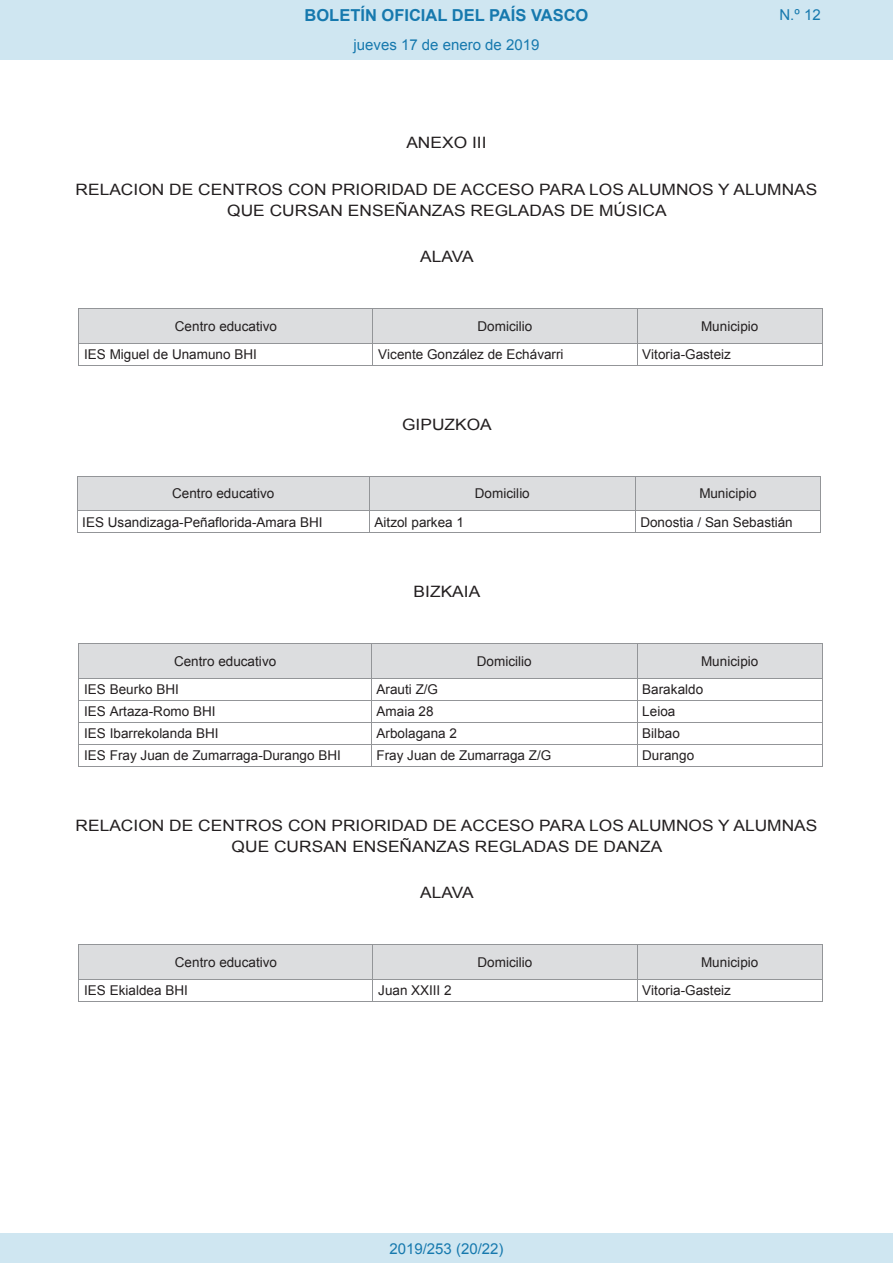
<style>
.page{position:relative;width:893px;height:1263px;background:#fff}
.page>*{position:absolute;margin:0;border:0;box-sizing:border-box;transform-origin:0 0}
.t1{font:700 16.5px "Arial";color:#1679ae}
.BOPVClave{font:15.6px/21px "Arial";color:#231f20;text-align:center;scale:1.11 1}
.Paginacion_Centro{font:15px "Arial";color:#1679ae}
.t2{font:13.5px "Arial";letter-spacing:.005em;color:#231f20}
</style>
<div class="page">
<div style="left:0;top:0;width:893px;height:60px;background:#cfe6f1"></div>
<div style="left:0;top:1233px;width:893px;height:30px;background:#cfe6f1"></div>
<div style="left:79px;top:309px;width:294px;height:34px;background:#dcdddf"></div>
<div style="left:373px;top:309px;width:264px;height:34px;background:#dcdddf"></div>
<div style="left:637px;top:309px;width:185px;height:34px;background:#dcdddf"></div>
<hr style="left:79px;top:308px;width:294px;height:1px;background:#939598">
<hr style="left:373px;top:308px;width:264px;height:1px;background:#939598">
<hr style="left:637px;top:308px;width:185px;height:1px;background:#939598">
<hr style="left:79px;top:309px;width:1px;height:34px;background:#939598">
<hr style="left:373px;top:309px;width:1px;height:34px;background:#939598">
<hr style="left:637px;top:309px;width:1px;height:34px;background:#939598">
<hr style="left:822px;top:309px;width:1px;height:34px;background:#939598">
<hr style="left:79px;top:343px;width:294px;height:1px;background:#939598">
<hr style="left:373px;top:343px;width:264px;height:1px;background:#939598">
<hr style="left:637px;top:343px;width:185px;height:1px;background:#939598">
<hr style="left:79px;top:365px;width:294px;height:1px;background:#939598">
<hr style="left:373px;top:365px;width:264px;height:1px;background:#939598">
<svg style="left:637px;top:344px;width:1px;height:21px"></svg>
<hr style="left:637px;top:365px;width:185px;height:1px;background:#939598">
<svg style="left:822px;top:343px;width:1px;height:23px"></svg>
<div style="left:77px;top:476px;width:292px;height:35px;background:#dcdddf"></div>
<div style="left:370px;top:476px;width:265px;height:35px;background:#dcdddf"></div>
<div style="left:635px;top:476px;width:185px;height:35px;background:#dcdddf"></div>
<hr style="left:77px;top:476px;width:292px;height:1px;background:#939598">
<hr style="left:370px;top:476px;width:265px;height:1px;background:#939598">
<hr style="left:635px;top:476px;width:185px;height:1px;background:#939598">
<hr style="left:77px;top:476px;width:1px;height:35px;background:#939598">
<hr style="left:369px;top:476px;width:1px;height:35px;background:#939598">
<hr style="left:635px;top:476px;width:1px;height:35px;background:#939598">
<hr style="left:820px;top:476px;width:1px;height:35px;background:#939598">
<hr style="left:77px;top:511px;width:292px;height:1px;background:#939598">
<hr style="left:370px;top:511px;width:265px;height:1px;background:#939598">
<hr style="left:635px;top:511px;width:185px;height:1px;background:#939598">
<svg style="left:77px;top:512px;width:1px;height:20px"></svg>
<hr style="left:77px;top:532px;width:292px;height:1px;background:#939598">
<svg style="left:369px;top:511px;width:1px;height:22px"></svg>
<hr style="left:370px;top:532px;width:265px;height:1px;background:#939598">
<svg style="left:635px;top:512px;width:1px;height:20px"></svg>
<hr style="left:635px;top:532px;width:185px;height:1px;background:#939598">
<svg style="left:820px;top:511px;width:1px;height:22px"></svg>
<div style="left:79px;top:644px;width:292px;height:34px;background:#dcdddf"></div>
<div style="left:372px;top:644px;width:265px;height:34px;background:#dcdddf"></div>
<div style="left:637px;top:644px;width:185px;height:34px;background:#dcdddf"></div>
<hr style="left:79px;top:643px;width:292px;height:1px;background:#939598">
<hr style="left:372px;top:643px;width:265px;height:1px;background:#939598">
<hr style="left:637px;top:643px;width:185px;height:1px;background:#939598">
<hr style="left:79px;top:644px;width:1px;height:34px;background:#939598">
<hr style="left:371px;top:644px;width:1px;height:34px;background:#939598">
<hr style="left:637px;top:644px;width:1px;height:34px;background:#939598">
<hr style="left:822px;top:644px;width:1px;height:34px;background:#939598">
<hr style="left:79px;top:678px;width:292px;height:1px;background:#939598">
<hr style="left:372px;top:678px;width:265px;height:1px;background:#939598">
<hr style="left:637px;top:678px;width:185px;height:1px;background:#939598">
<hr style="left:79px;top:700px;width:292px;height:1px;background:#939598">
<hr style="left:372px;top:700px;width:265px;height:1px;background:#939598">
<hr style="left:637px;top:700px;width:185px;height:1px;background:#939598">
<hr style="left:79px;top:722px;width:292px;height:1px;background:#939598">
<hr style="left:372px;top:722px;width:265px;height:1px;background:#939598">
<hr style="left:637px;top:722px;width:185px;height:1px;background:#939598">
<hr style="left:79px;top:744px;width:292px;height:1px;background:#939598">
<hr style="left:372px;top:744px;width:265px;height:1px;background:#939598">
<hr style="left:637px;top:744px;width:185px;height:1px;background:#939598">
<hr style="left:79px;top:766px;width:292px;height:1px;background:#939598">
<svg style="left:371px;top:678px;width:1px;height:89px"></svg>
<hr style="left:372px;top:766px;width:265px;height:1px;background:#939598">
<svg style="left:637px;top:679px;width:1px;height:87px"></svg>
<hr style="left:637px;top:766px;width:185px;height:1px;background:#939598">
<svg style="left:822px;top:678px;width:1px;height:89px"></svg>
<div style="left:79px;top:945px;width:294px;height:34px;background:#dcdddf"></div>
<div style="left:373px;top:945px;width:264px;height:34px;background:#dcdddf"></div>
<div style="left:637px;top:945px;width:185px;height:34px;background:#dcdddf"></div>
<hr style="left:79px;top:944px;width:294px;height:1px;background:#939598">
<hr style="left:373px;top:944px;width:264px;height:1px;background:#939598">
<hr style="left:637px;top:944px;width:185px;height:1px;background:#939598">
<hr style="left:79px;top:945px;width:1px;height:34px;background:#939598">
<hr style="left:373px;top:945px;width:1px;height:34px;background:#939598">
<hr style="left:637px;top:945px;width:1px;height:34px;background:#939598">
<hr style="left:822px;top:945px;width:1px;height:34px;background:#939598">
<hr style="left:79px;top:979px;width:294px;height:1px;background:#939598">
<hr style="left:373px;top:979px;width:264px;height:1px;background:#939598">
<hr style="left:637px;top:979px;width:185px;height:1px;background:#939598">
<hr style="left:79px;top:1001px;width:294px;height:1px;background:#939598">
<hr style="left:373px;top:1001px;width:264px;height:1px;background:#939598">
<svg style="left:637px;top:980px;width:1px;height:21px"></svg>
<hr style="left:637px;top:1001px;width:185px;height:1px;background:#939598">
<svg style="left:822px;top:979px;width:1px;height:23px"></svg>
<p class="t1" style="left:305px;top:4px;width:285px">BOLETÍN OFICIAL DEL PAÍS VASCO</p>
<p class="Paginacion_Centro" style="left:353px;top:35px;width:187px">jueves 17 de enero de 2019</p>
<p class="Paginacion_Centro" style="left:779px;top:5px;width:43px">N.º 12</p>
<p class="BOPVClave" style="left:406px;top:132px;width:74px">ANEXO III</p>
<p class="BOPVClave" style="left:76px;top:179px;width:670px">RELACION DE CENTROS CON PRIORIDAD DE ACCESO PARA LOS ALUMNOS Y ALUMNAS<br>QUE CURSAN ENSEÑANZAS REGLADAS DE MÚSICA</p>
<p class="BOPVClave" style="left:420px;top:246px;width:50px">ALAVA</p>
<p class="t2" style="left:175px;top:317px;width:104px">Centro educativo</p>
<p class="t2" style="left:477px;top:317px;width:56px">Domicilio</p>
<p class="t2" style="left:701px;top:317px;width:59px">Municipio</p>
<p class="t2" style="left:84px;top:346px;width:174px">IES Miguel de Unamuno BHI</p>
<p class="t2" style="left:378px;top:346px;width:187px">Vicente González de Echávarri</p>
<p class="t2" style="left:642px;top:346px;width:90px">Vitoria-Gasteiz</p>
<p class="BOPVClave" style="left:402px;top:414px;width:82px">GIPUZKOA</p>
<p class="t2" style="left:172px;top:485px;width:104px">Centro educativo</p>
<p class="t2" style="left:475px;top:485px;width:56px">Domicilio</p>
<p class="t2" style="left:699px;top:485px;width:59px">Municipio</p>
<p class="t2" style="left:82px;top:513px;width:242px">IES Usandizaga-Peñaflorida-Amara BHI</p>
<p class="t2" style="left:375px;top:513px;width:91px">Aitzol parkea 1</p>
<p class="t2" style="left:640px;top:513px;width:154px">Donostia / San Sebastián</p>
<p class="BOPVClave" style="left:414px;top:581px;width:62px">BIZKAIA</p>
<p class="t2" style="left:174px;top:652px;width:104px">Centro educativo</p>
<p class="t2" style="left:477px;top:652px;width:56px">Domicilio</p>
<p class="t2" style="left:701px;top:652px;width:59px">Municipio</p>
<p class="t2" style="left:84px;top:681px;width:96px">IES Beurko BHI</p>
<p class="t2" style="left:376px;top:681px;width:63px">Arauti Z/G</p>
<p class="t2" style="left:642px;top:681px;width:62px">Barakaldo</p>
<p class="t2" style="left:84px;top:703px;width:133px">IES Artaza-Romo BHI</p>
<p class="t2" style="left:377px;top:703px;width:59px">Amaia 28</p>
<p class="t2" style="left:642px;top:703px;width:35px">Leioa</p>
<p class="t2" style="left:84px;top:725px;width:136px">IES Ibarrekolanda BHI</p>
<p class="t2" style="left:377px;top:725px;width:82px">Arbolagana 2</p>
<p class="t2" style="left:642px;top:725px;width:39px">Bilbao</p>
<p class="t2" style="left:84px;top:747px;width:258px">IES Fray Juan de Zumarraga-Durango BHI</p>
<p class="t2" style="left:376px;top:747px;width:176px">Fray Juan de Zumarraga Z/G</p>
<p class="t2" style="left:642px;top:747px;width:53px">Durango</p>
<p class="BOPVClave" style="left:76px;top:815px;width:670px">RELACION DE CENTROS CON PRIORIDAD DE ACCESO PARA LOS ALUMNOS Y ALUMNAS<br>QUE CURSAN ENSEÑANZAS REGLADAS DE DANZA</p>
<p class="BOPVClave" style="left:420px;top:882px;width:50px">ALAVA</p>
<p class="t2" style="left:175px;top:953px;width:104px">Centro educativo</p>
<p class="t2" style="left:477px;top:953px;width:56px">Domicilio</p>
<p class="t2" style="left:701px;top:953px;width:59px">Municipio</p>
<p class="t2" style="left:84px;top:982px;width:105px">IES Ekialdea BHI</p>
<p class="t2" style="left:378px;top:982px;width:75px">Juan XXIII 2</p>
<p class="t2" style="left:642px;top:982px;width:90px">Vitoria-Gasteiz</p>
<p class="Paginacion_Centro" style="left:389px;top:1238px;width:116px">2019/253 (20/22)</p>
</div>
